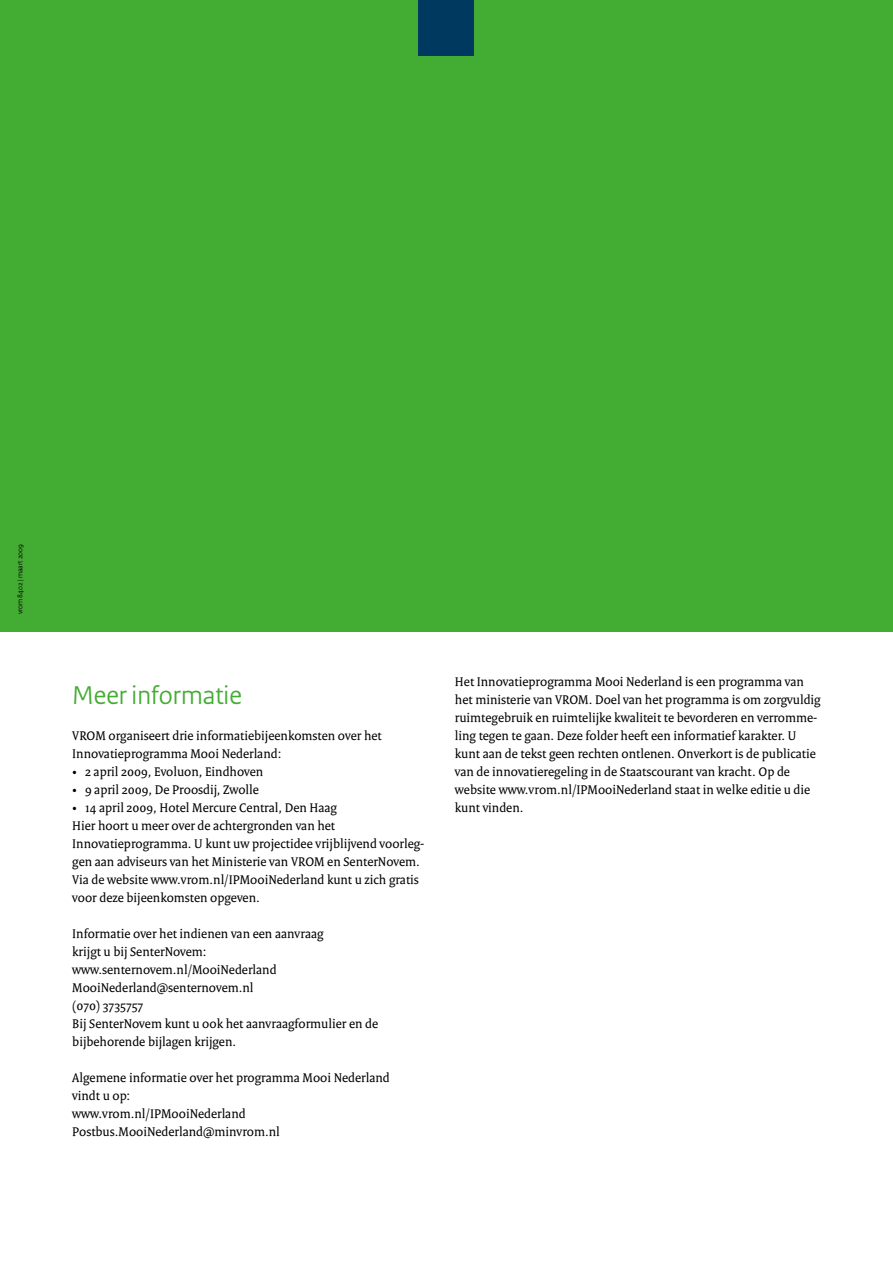
<style>
.page{position:relative;width:893px;height:1263px;background:#fff}
.page>*{position:absolute;margin:0;border:0;box-sizing:border-box;transform-origin:0 0}
.t1{font:27px "Rijksoverheid Sans";color:#43ac32}
.t2{font:13.5px/18px "Rijksoverheid Serif";color:#000}
.t3{font:7.5px "Rijksoverheid Sans";color:#000}
</style>
<div class="page">
<div style="left:0;top:0;width:893px;height:631px;background:#43ac32"></div>
<div style="left:419px;top:0;width:55px;height:55px;background:#00395f"></div>
<p class="t3" style="left:16px;top:614px;width:72px;rotate:-90deg">vrom 8402 | maart 2009</p>
<h1 class="t1" style="left:72px;top:679px;width:171px">Meer informatie</h1>
<p class="t2" style="left:72px;top:726px;width:311px">VROM organiseert drie informatiebijeenkomsten over het<br>Innovatieprogramma Mooi Nederland:</p>
<p class="t2" style="left:72px;top:762px;width:193px">• 2 april 2009, Evoluon, Eindhoven</p>
<p class="t2" style="left:72px;top:780px;width:188px">• 9 april 2009, De Proosdij, Zwolle</p>
<p class="t2" style="left:72px;top:798px;width:353px">• 14 april 2009, Hotel Mercure Central, Den Haag<br>Hier hoort u meer over de achtergronden van het Innovatieprogramma. U kunt uw projectidee vrijblijvend voorleg&shy;gen aan adviseurs van het Ministerie van VROM en SenterNovem.<br>Via de website www.vrom.nl/IPMooiNederland kunt u zich gratis voor deze bijeenkomsten opgeven.</p>
<p class="t2" style="left:72px;top:924px;width:307px">Informatie over het indienen van een aanvraag<br>krijgt u bij SenterNovem: www.senternovem.nl/MooiNederland MooiNederland@senternovem.nl<br>(070) 3735757<br>Bij SenterNovem kunt u ook het aanvraagformulier en de bijbehorende bijlagen krijgen.</p>
<p class="t2" style="left:72px;top:1068px;width:319px">Algemene informatie over het programma Mooi Nederland vindt u op:<br>www.vrom.nl/IPMooiNederland Postbus.MooiNederland@minvrom.nl</p>
<p class="t2" style="left:455px;top:672px;width:367px">Het Innovatieprogramma Mooi Nederland is een programma van het ministerie van VROM. Doel van het programma is om zorgvuldig ruimtegebruik en ruimtelijke kwaliteit te bevorderen en verromme&shy;ling tegen te gaan. Deze folder heeft een informatief karakter. U kunt aan de tekst geen rechten ontlenen. Onverkort is de publicatie van de innovatieregeling in de Staatscourant van kracht. Op de website www.vrom.nl/IPMooiNederland staat in welke editie u die kunt vinden.</p>
</div>
